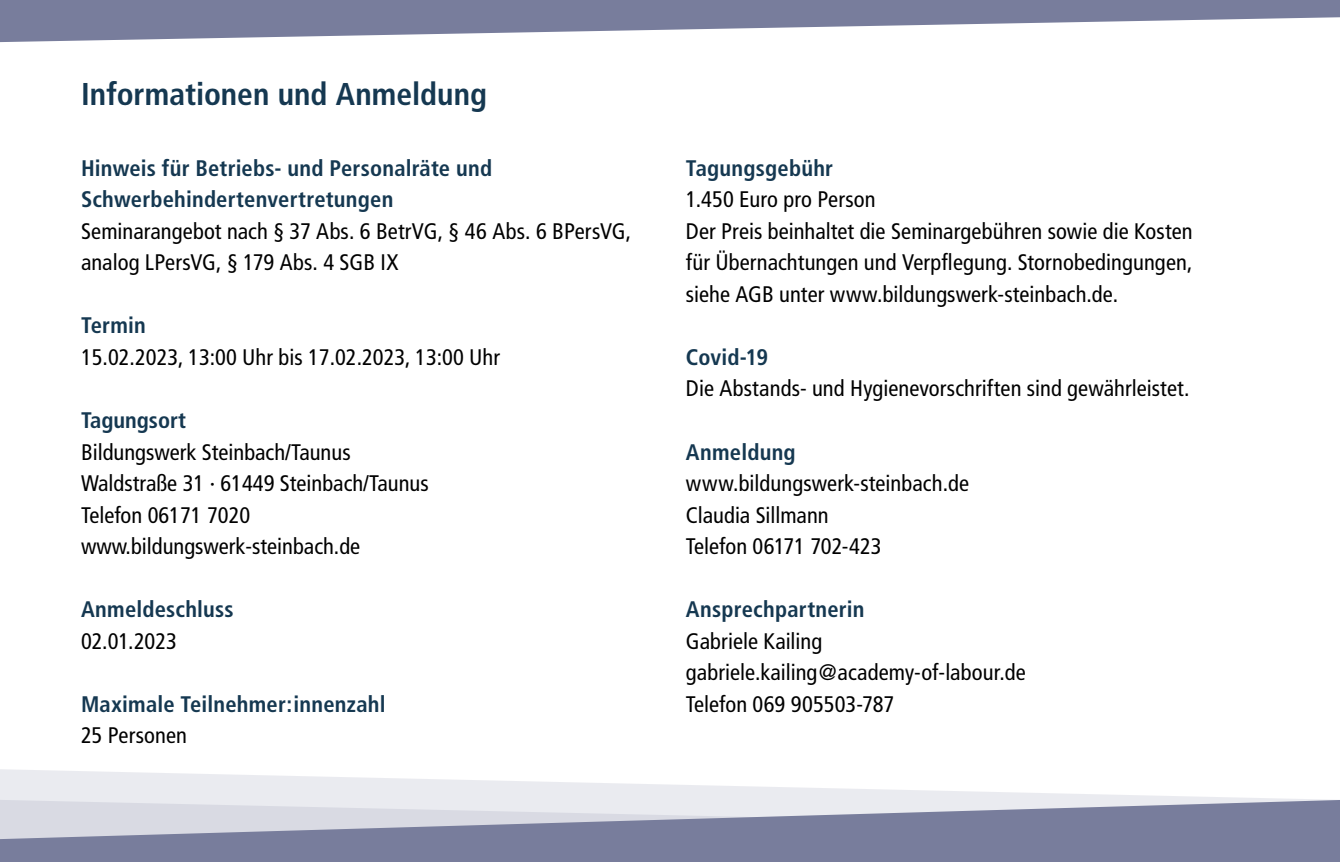
<style>
.page{position:relative;width:1340px;height:862px;background:#fff}
.page>*{position:absolute;margin:0;border:0;box-sizing:border-box;transform-origin:0 0}
.Head{font:700 condensed 31.5px "Frutiger";color:#153851}
.Text{font:condensed 22.5px/31.5px "Frutiger";color:#000}
.Text-2{font:700 condensed 22.5px/31.5px "Frutiger";letter-spacing:.01em;color:#153851}
</style>
<div class="page">
<svg style="left:0;top:0;width:1339px;height:42px;fill:#787d9c"></svg>
<svg style="left:0;top:769px;width:1283px;height:30px;fill:#f2f2f5"></svg>
<svg style="left:0;top:799px;width:1339px;height:62px;background:#9a9eb5"></svg>
<p class="Head" style="left:81px;top:75px;width:407px">Informationen und Anmeldung</p>
<p class="Text-2" style="left:81px;top:152px;width:412px">Hinweis für Betriebs- und Personalräte und<br>Schwerbehindertenvertretungen</p>
<p class="Text" style="left:81px;top:215px;width:552px">Seminarangebot nach § 37 Abs. 6 BetrVG, § 46 Abs. 6 BPersVG, analog LPersVG, § 179 Abs. 4 SGB IX</p>
<p class="Text-2" style="left:81px;top:309px;width:66px">Termin</p>
<p class="Text" style="left:81px;top:341px;width:420px">15.02.2023, 13:00 Uhr bis 17.02.2023, 13:00 Uhr</p>
<p class="Text-2" style="left:81px;top:404px;width:106px">Tagungsort</p>
<p class="Text" style="left:81px;top:436px;width:271px">Bildungswerk Steinbach/Taunus</p>
<p class="Text" style="left:81px;top:467px;width:349px">Waldstraße 31 · 61449 Steinbach/Taunus</p>
<p class="Text" style="left:81px;top:499px;width:171px">Telefon 06171 7020</p>
<p class="Text" style="left:81px;top:530px;width:281px">www.bildungswerk-steinbach.de</p>
<p class="Text-2" style="left:81px;top:593px;width:154px">Anmeldeschluss</p>
<p class="Text" style="left:81px;top:625px;width:97px">02.01.2023</p>
<p class="Text-2" style="left:81px;top:687px;width:306px">Maximale Teilnehmer:innenzahl</p>
<p class="Text" style="left:81px;top:719px;width:108px">25 Personen</p>
<p class="Text-2" style="left:686px;top:152px;width:149px">Tagungsgebühr</p>
<p class="Text" style="left:686px;top:184px;width:191px">1.450 Euro pro Person</p>
<p class="Text" style="left:686px;top:215px;width:508px">Der Preis beinhaltet die Seminargebühren sowie die Kosten für Übernachtungen und Verpflegung. Stornobedingungen,</p>
<p class="Text" style="left:686px;top:278px;width:434px">siehe AGB unter www.bildungswerk-steinbach.de.</p>
<p class="Text-2" style="left:686px;top:341px;width:84px">Covid-19</p>
<p class="Text" style="left:686px;top:373px;width:505px">Die Abstands- und Hygienevorschriften sind gewährleistet.</p>
<p class="Text-2" style="left:686px;top:435px;width:111px">Anmeldung</p>
<p class="Text" style="left:686px;top:467px;width:285px">www.bildungswerk-steinbach.de</p>
<p class="Text" style="left:686px;top:499px;width:144px">Claudia Sillmann</p>
<p class="Text" style="left:686px;top:530px;width:197px">Telefon 06171 702-423</p>
<p class="Text-2" style="left:686px;top:593px;width:180px">Ansprechpartnerin</p>
<p class="Text" style="left:686px;top:625px;width:138px">Gabriele Kailing</p>
<p class="Text" style="left:686px;top:656px;width:341px">gabriele.kailing@academy-of-labour.de</p>
<p class="Text" style="left:686px;top:688px;width:210px">Telefon 069 905503-787</p>
</div>
